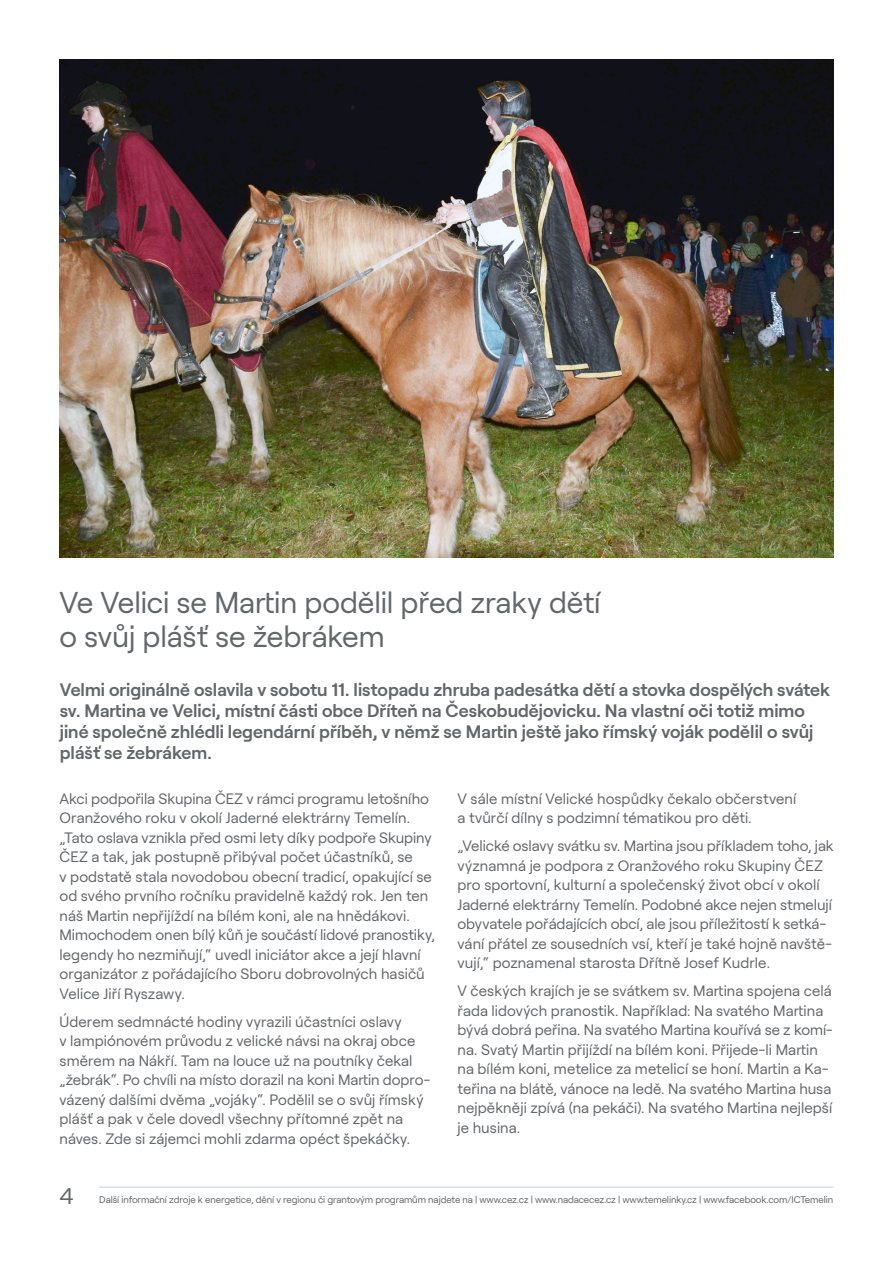
<style>
.page{position:relative;width:893px;height:1263px;background:#fff}
.page>*{position:absolute;margin:0;border:0;box-sizing:border-box;transform-origin:0 0}
.nadpis_článků_jeden{font:30px/34.5px "Roobert CEZ";letter-spacing:-.005em;color:#63666a}
.t1{font:22.5px "Roobert CEZ";color:#63666a}
.perex{font:600 18px/21px "Roobert CEZ";color:#63666a}
.body_text{font:15px/19.5px "Roobert CEZ";letter-spacing:.005em;color:#63666a}
.t2{font:9.6px "Roobert CEZ";letter-spacing:-.005em;color:#63666a}
</style>
<div class="page">
<hr style="left:99px;top:1186px;width:734px;height:2px;background:#dadfe3">
<img style="left:60px;top:60px;width:773px;height:497px">
<p class="nadpis_článků_jeden" style="left:60px;top:582px;width:542px">Ve Velici se Martin podělil před zraky dětí o svůj plášť se žebrákem</p>
<p class="perex" style="left:60px;top:678px;width:772px">Velmi originálně oslavila v sobotu 11. listopadu zhruba padesátka dětí a stovka dospělých svátek sv. Martina ve Velici, místní části obce Dříteň na Českobudějovicku. Na vlastní oči totiž mimo jiné společně zhlédli legendární příběh, v němž se Martin ještě jako římský voják podělil o svůj plášť se žebrákem.</p>
<p class="body_text" style="left:60px;top:787px;width:377px">Akci podpořila Skupina ČEZ v rámci programu letošního Oranžového roku v okolí Jaderné elektrárny Temelín. „Tato oslava vznikla před osmi lety díky podpoře Skupiny ČEZ a tak, jak postupně přibýval počet účastníků, se<br>v podstatě stala novodobou obecní tradicí, opakující se od svého prvního ročníku pravidelně každý rok. Jen ten náš Martin nepřijíždí na bílém koni, ale na hnědákovi.<br>Mimochodem onen bílý kůň je součástí lidové pranostiky, legendy ho nezmiňují,“ uvedl iniciátor akce a její hlavní organizátor z pořádajícího Sboru dobrovolných hasičů Velice Jiří Ryszawy.</p>
<p class="body_text" style="left:60px;top:1010px;width:372px">Úderem sedmnácté hodiny vyrazili účastníci oslavy<br>v lampiónovém průvodu z velické návsi na okraj obce směrem na Nákří. Tam na louce už na poutníky čekal „žebrák“. Po chvíli na místo dorazil na koni Martin dopro&shy;vázený dalšími dvěma „vojáky“. Podělil se o svůj římský plášť a pak v čele dovedl všechny přítomné zpět na náves. Zde si zájemci mohli zdarma opéct špekáčky.</p>
<p class="body_text" style="left:458px;top:787px;width:340px">V sále místní Velické hospůdky čekalo občerstvení a tvůrčí dílny s podzimní tématikou pro děti.</p>
<p class="body_text" style="left:458px;top:835px;width:378px">„Velické oslavy svátku sv. Martina jsou příkladem toho, jak významná je podpora z Oranžového roku Skupiny ČEZ pro sportovní, kulturní a společenský život obcí v okolí Jaderné elektrárny Temelín. Podobné akce nejen stmelují obyvatele pořádajících obcí, ale jsou příležitostí k setká&shy;vání přátel ze sousedních vsí, kteří je také hojně navště&shy;vují,“ poznamenal starosta Dřítně Josef Kudrle.</p>
<p class="body_text" style="left:458px;top:980px;width:377px">V českých krajích je se svátkem sv. Martina spojena celá řada lidových pranostik. Například: Na svatého Martina bývá dobrá peřina. Na svatého Martina kouřívá se z komí&shy;na. Svatý Martin přijíždí na bílém koni. Přijede-li Martin na bílém koni, metelice za metelicí se honí. Martin a Ka&shy;teřina na blátě, vánoce na ledě. Na svatého Martina husa nejpěkněji zpívá (na pekáči). Na svatého Martina nejlepší je husina.</p>
<h2 class="t1" style="left:60px;top:1179px;width:16px">4</h2>
<p class="t2" style="left:99px;top:1192px;width:735px">Další informační zdroje k energetice, dění v regionu či grantovým programům najdete na | www.cez.cz | www.nadacecez.cz | www.temelinky.cz | www.facebook.com/ICTemelin</p>
</div>
